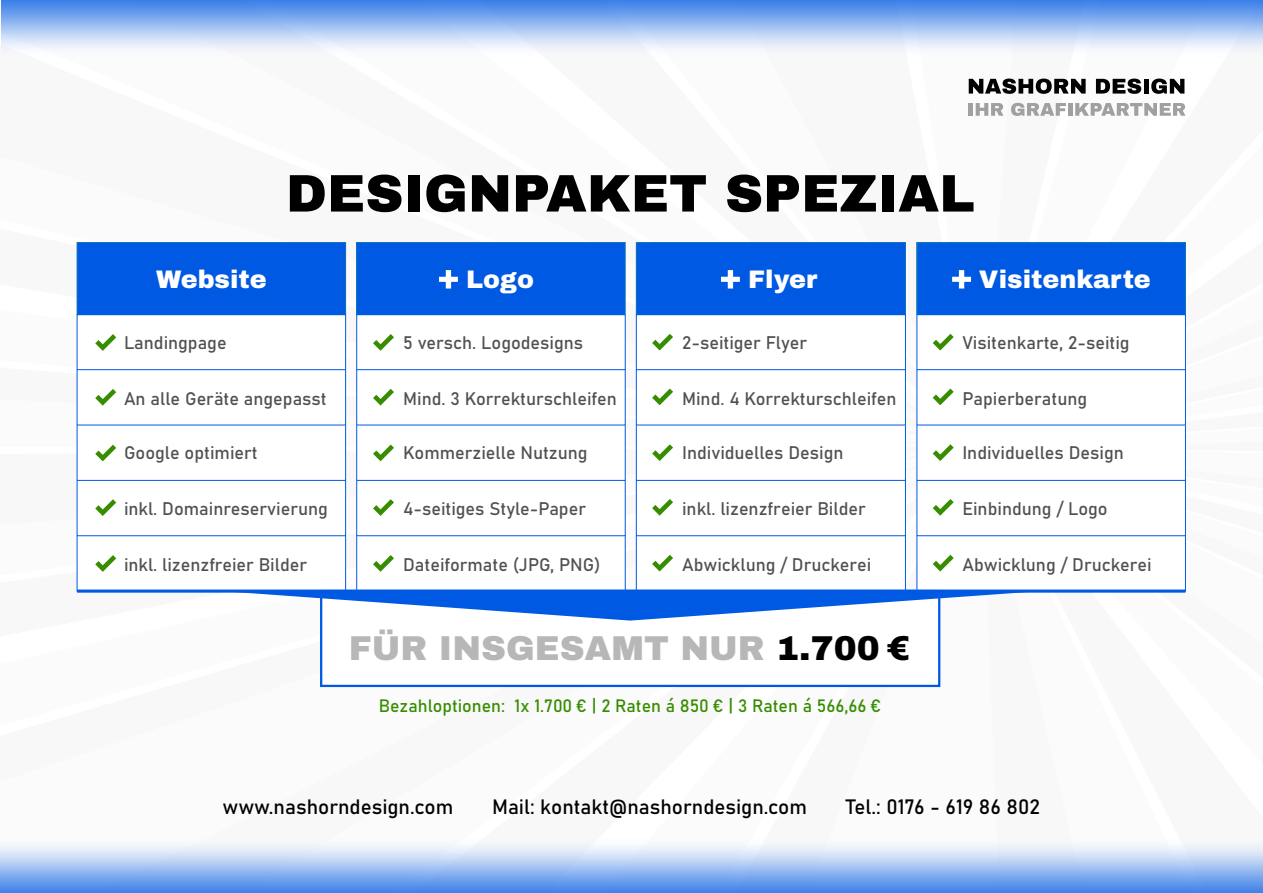
<style>
.page{position:relative;width:1263px;height:893px;background:#fff}
.page>*{position:absolute;margin:0;border:0;box-sizing:border-box;transform-origin:0 0}
.t1{font:900 34.5px "Archivo";color:#b7b7b7}
.t2{font:900 25.35px "Archivo";color:#fff}
.t3{font:20.55px "Bahnschrift";color:#010101}
.t4{font:18px "Bahnschrift";color:#4f5152}
.t5{font:17.7px "Bahnschrift";color:#378d00}
.s1{color:#000}
</style>
<div class="page">
<svg style="left:1096px;top:79px;width:45px;height:15px"></svg>
<hr style="left:1144px;top:79px;width:4px;height:15px;background:#010101">
<svg style="left:1151px;top:79px;width:33px;height:15px"></svg>
<hr style="left:969px;top:103px;width:4px;height:13px;background:#a0a09f">
<svg style="left:976px;top:103px;width:27px;height:13px"></svg>
<svg style="left:1011px;top:103px;width:55px;height:13px"></svg>
<hr style="left:1068px;top:103px;width:4px;height:13px;background:#a0a09f">
<svg style="left:1075px;top:103px;width:110px;height:13px"></svg>
<div style="left:0;top:836px;width:1263px;height:57px;background:linear-gradient(to bottom,#fffffd,#4384e9)"></div>
<div style="left:1px;top:0;width:1262px;height:58px;background:linear-gradient(to bottom,#3d81e8,#fffffd)"></div>
<div style="left:357px;top:243px;width:268px;height:72px;background:#0059e2"></div>
<div style="left:636px;top:243px;width:269px;height:72px;background:#0059e2"></div>
<div style="left:917px;top:243px;width:268px;height:72px;background:#0059e2"></div>
<div style="left:77px;top:243px;width:269px;height:72px;background:#0059e2"></div>
<div style="left:77px;top:314px;width:269px;height:56px;border:1px solid #0059e2"></div>
<div style="left:77px;top:242px;width:269px;height:73px;border:1px solid #1276bc"></div>
<div style="left:77px;top:480px;width:269px;height:56px;border:1px solid #0059e2"></div>
<svg style="left:290px;top:175px;width:35px;height:37px"></svg>
<svg style="left:331px;top:175px;width:70px;height:37px"></svg>
<div style="left:408px;top:175px;width:11px;height:37px;background:#000"></div>
<svg style="left:426px;top:175px;width:39px;height:37px"></svg>
<svg style="left:472px;top:175px;width:36px;height:37px"></svg>
<svg style="left:516px;top:175px;width:190px;height:37px"></svg>
<svg style="left:727px;top:175px;width:34px;height:37px"></svg>
<svg style="left:767px;top:175px;width:32px;height:37px"></svg>
<svg style="left:805px;top:175px;width:71px;height:37px"></svg>
<div style="left:882px;top:175px;width:12px;height:37px;background:#000"></div>
<svg style="left:899px;top:175px;width:74px;height:37px"></svg>
<svg style="left:969px;top:79px;width:116px;height:15px"></svg>
<svg style="left:95px;top:334px;width:21px;height:17px"></svg>
<svg style="left:95px;top:389px;width:21px;height:17px"></svg>
<svg style="left:95px;top:445px;width:21px;height:16px"></svg>
<svg style="left:95px;top:499px;width:21px;height:17px"></svg>
<svg style="left:95px;top:555px;width:21px;height:17px"></svg>
<svg style="left:439px;top:270px;width:19px;height:18px"></svg>
<svg style="left:721px;top:270px;width:19px;height:18px"></svg>
<svg style="left:952px;top:270px;width:19px;height:18px"></svg>
<div style="left:320px;top:590px;width:620px;height:97px;background:#fff;border:2px solid #0059e2"></div>
<svg style="left:77px;top:589px;width:134px;height:4px"></svg>
<svg style="left:211px;top:327px;width:975px;height:294px"></svg>
<div style="left:356px;top:242px;width:269px;height:73px;border:1px solid #1276bc"></div>
<div style="left:636px;top:242px;width:270px;height:73px;border:1px solid #1276bc"></div>
<div style="left:917px;top:242px;width:269px;height:73px;border:1px solid #1276bc"></div>
<h2 class="t2" style="left:156px;top:264px;width:112px">Website</h2>
<p class="t4" style="left:124px;top:329px;width:104px">Landingpage</p>
<p class="t4" style="left:124px;top:385px;width:204px">An alle Geräte angepasst</p>
<p class="t4" style="left:124px;top:439px;width:135px">Google optimiert</p>
<p class="t4" style="left:124px;top:495px;width:205px">inkl. Domainreservierung</p>
<p class="t4" style="left:124px;top:551px;width:185px">inkl. lizenzfreier Bilder</p>
<h2 class="t2" style="left:466px;top:264px;width:69px">Logo</h2>
<p class="t4" style="left:403px;top:329px;width:182px">5 versch. Logodesigns</p>
<p class="t4" style="left:403px;top:385px;width:215px">Mind. 3 Korrekturschleifen</p>
<p class="t4" style="left:403px;top:439px;width:186px">Kommerzielle Nutzung</p>
<p class="t4" style="left:403px;top:495px;width:184px">4-seitiges Style-Paper</p>
<p class="t4" style="left:403px;top:551px;width:199px">Dateiformate (JPG, PNG)</p>
<h2 class="t2" style="left:748px;top:264px;width:71px">Flyer</h2>
<p class="t4" style="left:682px;top:329px;width:127px">2-seitiger Flyer</p>
<p class="t4" style="left:682px;top:385px;width:216px">Mind. 4 Korrekturschleifen</p>
<p class="t4" style="left:682px;top:439px;width:163px">Individuelles Design</p>
<p class="t4" style="left:682px;top:495px;width:185px">inkl. lizenzfreier Bilder</p>
<p class="t4" style="left:682px;top:551px;width:191px">Abwicklung / Druckerei</p>
<h1 class="t1" style="left:349px;top:627px;width:562px">FÜR INSGESAMT NUR <span class="s1">1.700 €</span></h1>
<p class="t5" style="left:379px;top:692px;width:504px">Bezahloptionen: 1x 1.700 € | 2 Raten á 850 € | 3 Raten á 566,66 €</p>
<h2 class="t2" style="left:979px;top:264px;width:174px">Visitenkarte</h2>
<p class="t4" style="left:962px;top:329px;width:169px">Visitenkarte, 2-seitig</p>
<p class="t4" style="left:962px;top:385px;width:126px">Papierberatung</p>
<p class="t4" style="left:962px;top:439px;width:163px">Individuelles Design</p>
<p class="t4" style="left:962px;top:495px;width:147px">Einbindung / Logo</p>
<p class="t4" style="left:962px;top:551px;width:191px">Abwicklung / Druckerei</p>
<p class="t3" style="left:222px;top:792px;width:232px">www.nashorndesign.com</p>
<p class="t3" style="left:492px;top:792px;width:317px">Mail: kontakt@nashorndesign.com</p>
<p class="t3" style="left:846px;top:792px;width:196px">Tel.: 0176 - 619 86 802</p>
</div>
